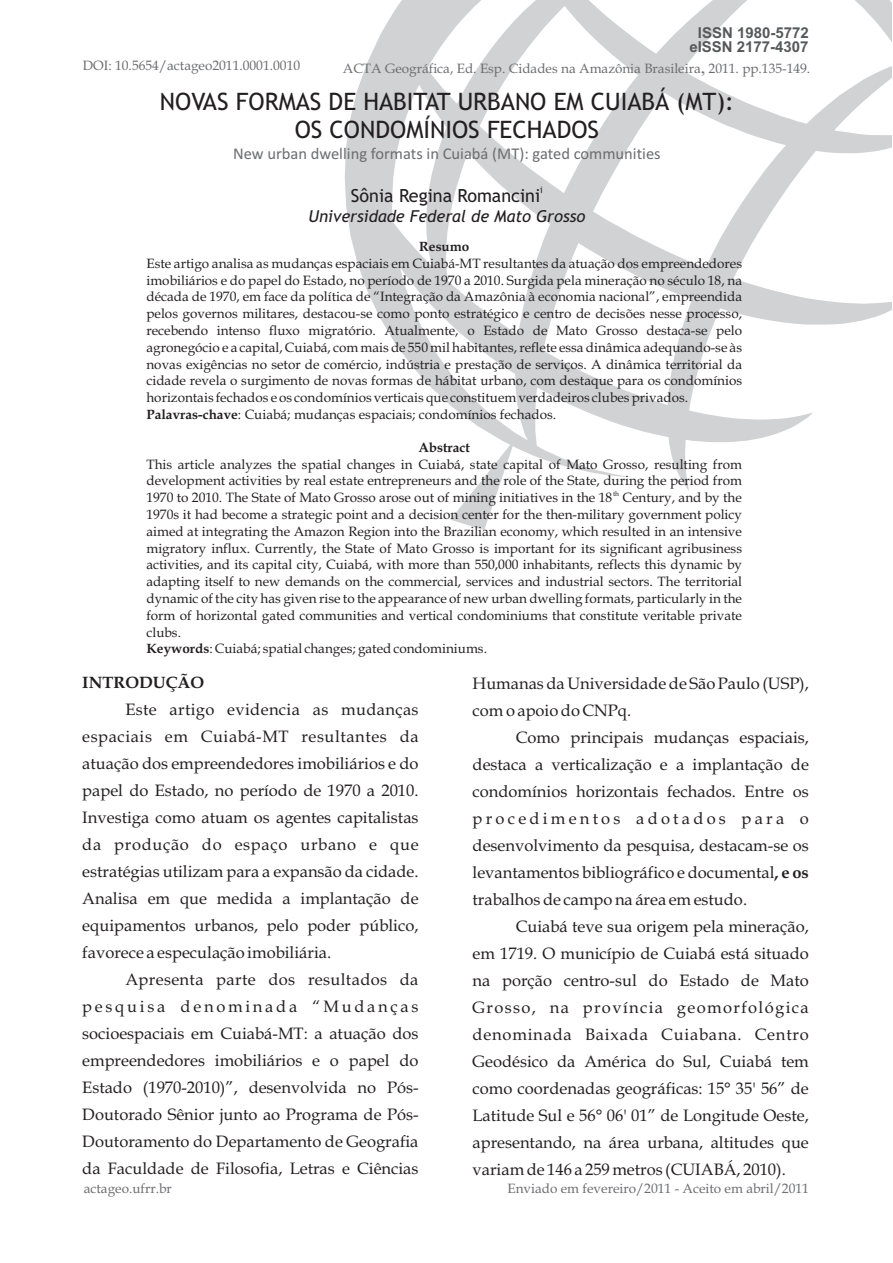
<style>
.page{position:relative;width:893px;height:1263px;background:#fff}
.page>*{position:absolute;margin:0;border:0;box-sizing:border-box;transform-origin:0 0}
.t1{font:24px/27.9px "Trebuchet MS";color:#231f20;text-align:center}
.t2{font:18px "Trebuchet MS";color:#231f20}
.t3{font:16.5px "Book Antiqua";color:#231f20}
.t4{font:16.5px "Book Antiqua";letter-spacing:.02em;color:#231f20}
.t5{font:16.5px "Calibri";color:#6c6d70}
.t6{font:16.5px "Book Antiqua";letter-spacing:.035em;color:#231f20}
.t7{font:16.5px "Book Antiqua";letter-spacing:.085em;color:#231f20}
.t8{font:16.5px "Book Antiqua";letter-spacing:.05em;color:#231f20}
.t9{font:italic 16.5px "Trebuchet MS";color:#231f20}
.t10{font:16.5px "Book Antiqua";letter-spacing:.04em;color:#231f20}
.t11{font:16.5px "Book Antiqua";letter-spacing:.165em;color:#231f20}
.t12{font:16.5px "Book Antiqua";letter-spacing:.195em;color:#231f20}
.t13{font:700 16.5px "Book Antiqua";color:#231f20}
.t14{font:700 15px/13.5px "Arial";color:#57585a;text-align:center}
.t15{font:13.5px/16.8px "Book Antiqua";color:#231f20}
.t16{font:13.5px "Book Antiqua";color:#6c6d70}
.t17{font:700 13.5px "Book Antiqua";color:#231f20}
.t18{font:9px "Trebuchet MS";color:#231f20}
.t19{font:6.75px "Book Antiqua";color:#231f20}
.s1{font-family:"Times New Roman";font-size:18px}
.s2{font-weight:700}
</style>
<div class="page">
<svg style="left:345px;top:0;width:284px;height:477px"></svg>
<svg style="left:855px;top:0;width:36px;height:30px"></svg>
<svg style="left:401px;top:30px;width:490px;height:144px"></svg>
<svg style="left:363px;top:174px;width:152px;height:268px"></svg>
<svg style="left:672px;top:58px;width:219px;height:433px"></svg>
<svg style="left:426px;top:0;width:89px;height:304px"></svg>
<svg style="left:515px;top:0;width:297px;height:459px"></svg>
<svg style="left:450px;top:438px;width:65px;height:92px"></svg>
<p class="t16" style="left:83px;top:61px;width:219px">DOI: 10.5654/actageo2011.0001.0010</p>
<p class="t14" style="left:689px;top:28px;width:121px">ISSN 1980-5772 eISSN 2177-4307</p>
<p class="t16" style="left:343px;top:64px;width:469px">ACTA Geográfica, Ed. Esp. Cidades na Amazônia Brasileira<span class="s1">,</span> 2011. pp.135-149.</p>
<h1 class="t1" style="left:160px;top:89px;width:576px">NOVAS FORMAS DE HABITAT URBANO EM CUIABÁ (MT):<br>OS CONDOMÍNIOS FECHADOS</h1>
<p class="t5" style="left:233px;top:146px;width:429px">New urban dwelling formats in Cuiabá (MT): gated communities</p>
<p class="t18" style="left:540px;top:187px;width:4px">i</p>
<h2 class="t2" style="left:351px;top:189px;width:191px">Sônia Regina Romancini</h2>
<p class="t9" style="left:309px;top:210px;width:278px">Universidade Federal de Mato Grosso</p>
<p class="t17" style="left:419px;top:242px;width:52px">Resumo</p>
<p class="t15" style="left:146px;top:256px;width:597px">Este artigo analisa as mudanças espaciais em Cuiabá-MT resultantes da atuação dos empreendedores imobiliários e do papel do Estado, no período de 1970 a 2010. Surgida pela mineração no século 18, na década de 1970, em face da política de “Integração da Amazônia à economia nacional”, empreendida pelos governos militares, destacou-se como ponto estratégico e centro de decisões nesse processo, recebendo intenso fluxo migratório. Atualmente, o Estado de Mato Grosso destaca-se pelo agronegócio e a capital, Cuiabá, com mais de 550 mil habitantes, reflete essa dinâmica adequando-se às novas exigências no setor de comércio, indústria e prestação de serviços. A dinâmica territorial da cidade revela o surgimento de novas formas de hábitat urbano, com destaque para os condomínios horizontais fechados e os condomínios verticais que constituem verdadeiros clubes privados.<br><span class="s2">Palavras-chave</span>: Cuiabá; mudanças espaciais; condomínios fechados.</p>
<p class="t17" style="left:418px;top:442px;width:53px">Abstract</p>
<p class="t15" style="left:146px;top:457px;width:597px">This article analyzes the spatial changes in Cuiabá, state capital of Mato Grosso, resulting from development activities by real estate entrepreneurs and the role of the State, during the period from</p>
<p class="t19" style="left:613px;top:491px;width:8px">th</p>
<p class="t15" style="left:146px;top:491px;width:597px">1970 to 2010. The State of Mato Grosso arose out of mining initiatives in the 18 Century, and by the 1970s it had become a strategic point and a decision center for the then-military government policy aimed at integrating the Amazon Region into the Brazilian economy, which resulted in an intensive migratory influx. Currently, the State of Mato Grosso is important for its significant agribusiness activities, and its capital city, Cuiabá, with more than 550,000 inhabitants, reflects this dynamic by adapting itself to new demands on the commercial, services and industrial sectors. The territorial dynamic of the city has given rise to the appearance of new urban dwelling formats, particularly in the form of horizontal gated communities and vertical condominiums that constitute veritable private clubs.<br><span class="s2">Keywords</span>: Cuiabá; spatial changes; gated condominiums.</p>
<p class="t13" style="left:82px;top:676px;width:123px">INTRODUÇÃO</p>
<p class="t3" style="left:473px;top:676px;width:338px">Humanas da Universidade de São Paulo (USP),</p>
<p class="t4" style="left:125px;top:703px;width:295px">Este artigo evidencia as mudanças</p>
<p class="t3" style="left:473px;top:703px;width:160px">com o apoio do CNPq.</p>
<p class="t6" style="left:82px;top:730px;width:338px">espaciais em Cuiabá-MT resultantes da</p>
<p class="t3" style="left:516px;top:730px;width:295px">Como principais mudanças espaciais,</p>
<p class="t3" style="left:82px;top:757px;width:338px">atuação dos empreendedores imobiliários e do</p>
<p class="t3" style="left:473px;top:757px;width:338px">destaca a verticalização e a implantação de</p>
<p class="t3" style="left:82px;top:784px;width:338px">papel do Estado, no período de 1970 a 2010.</p>
<p class="t3" style="left:473px;top:784px;width:338px">condomínios horizontais fechados. Entre os</p>
<p class="t3" style="left:82px;top:811px;width:338px">Investiga como atuam os agentes capitalistas</p>
<p class="t12" style="left:473px;top:811px;width:338px">procedimentos adotados para o</p>
<p class="t10" style="left:82px;top:838px;width:338px">da produção do espaço urbano e que</p>
<p class="t3" style="left:473px;top:838px;width:338px">desenvolvimento da pesquisa, destacam-se os</p>
<p class="t3" style="left:82px;top:865px;width:338px">estratégias utilizam para a expansão da cidade.</p>
<p class="t3" style="left:473px;top:865px;width:338px">levantamentos bibliográfico e documental<span class="s2">, e os</span></p>
<p class="t3" style="left:82px;top:892px;width:338px">Analisa em que medida a implantação de</p>
<p class="t3" style="left:473px;top:892px;width:276px">trabalhos de campo na área em estudo.</p>
<p class="t3" style="left:82px;top:919px;width:338px">equipamentos urbanos, pelo poder público,</p>
<p class="t3" style="left:516px;top:919px;width:295px">Cuiabá teve sua origem pela mineração,</p>
<p class="t3" style="left:82px;top:946px;width:250px">favorece a especulação imobiliária.</p>
<p class="t3" style="left:473px;top:946px;width:338px">em 1719. O município de Cuiabá está situado</p>
<p class="t4" style="left:125px;top:973px;width:295px">Apresenta parte dos resultados da</p>
<p class="t3" style="left:473px;top:973px;width:338px">na porção centro-sul do Estado de Mato</p>
<p class="t11" style="left:82px;top:1000px;width:338px">pesquisa denominada “Mudanças</p>
<p class="t7" style="left:473px;top:1000px;width:338px">Grosso, na província geomorfológica</p>
<p class="t3" style="left:82px;top:1027px;width:338px">socioespaciais em Cuiabá-MT: a atuação dos</p>
<p class="t8" style="left:473px;top:1027px;width:338px">denominada Baixada Cuiabana. Centro</p>
<p class="t3" style="left:82px;top:1054px;width:338px">empreendedores imobiliários e o papel do</p>
<p class="t3" style="left:473px;top:1054px;width:338px">Geodésico da América do Sul, Cuiabá tem</p>
<p class="t3" style="left:82px;top:1081px;width:338px">Estado (1970-2010)”, desenvolvida no Pós-</p>
<p class="t3" style="left:473px;top:1081px;width:338px">como coordenadas geográficas: 15° 35' 56” de</p>
<p class="t3" style="left:82px;top:1108px;width:338px">Doutorado Sênior junto ao Programa de Pós-</p>
<p class="t3" style="left:473px;top:1108px;width:338px">Latitude Sul e 56° 06' 01” de Longitude Oeste,</p>
<p class="t3" style="left:82px;top:1135px;width:338px">Doutoramento do Departamento de Geografia</p>
<p class="t3" style="left:473px;top:1135px;width:338px">apresentando, na área urbana, altitudes que</p>
<p class="t3" style="left:82px;top:1162px;width:338px">da Faculdade de Filosofia, Letras e Ciências</p>
<p class="t3" style="left:473px;top:1162px;width:315px">variam de 146 a 259 metros (CUIABÁ, 2010).</p>
<p class="t16" style="left:84px;top:1183px;width:90px">actageo.ufrr.br</p>
<p class="t16" style="left:507px;top:1183px;width:303px">Enviado em fevereiro/2011 - Aceito em abril/2011</p>
</div>
